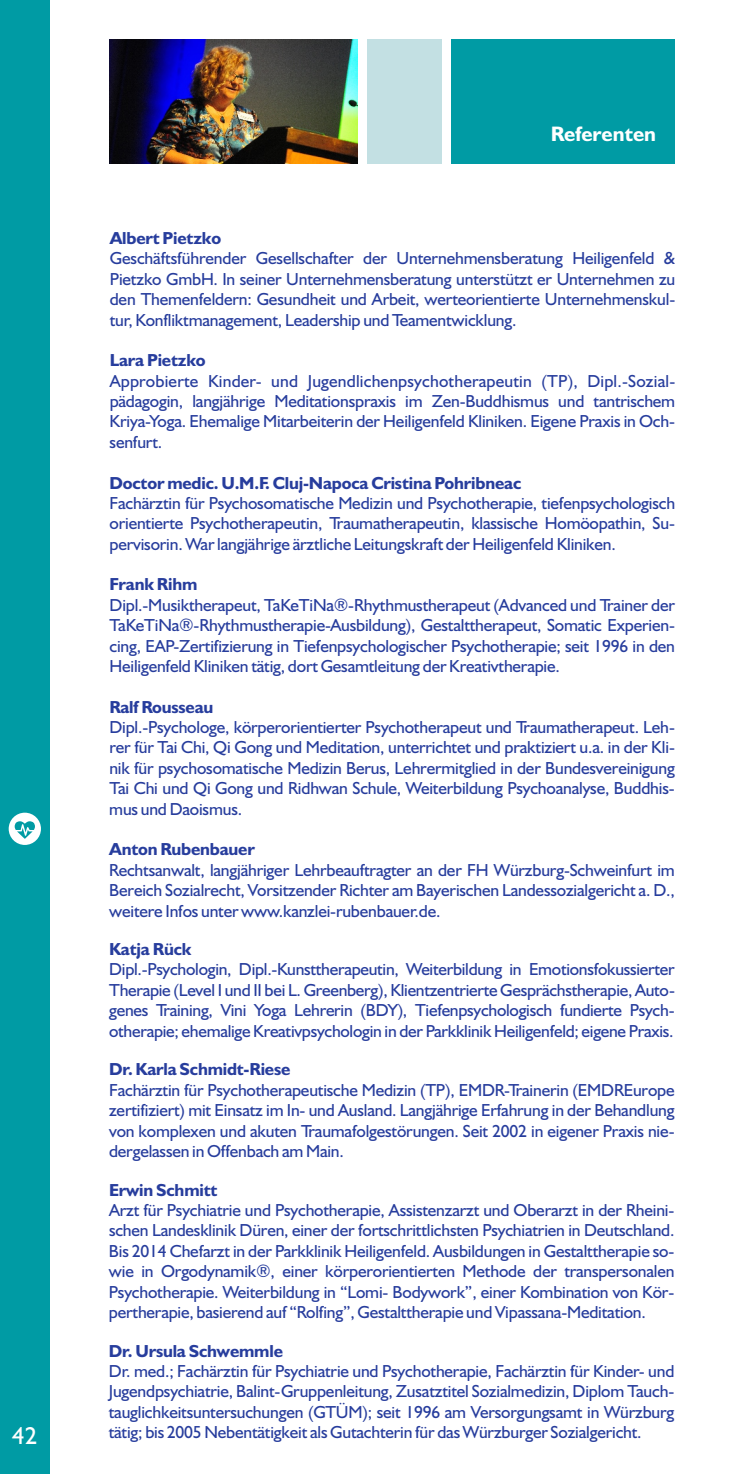
<style>
.page{position:relative;width:735px;height:1474px;background:#fff}
.page>*{position:absolute;margin:0;border:0;box-sizing:border-box;transform-origin:0 0}
.t1{font:24.5px "Humanist 521 BT";color:#fff}
.t2{font:700 21px "Humanist 521 BT";color:#fff}
.t3{font:17.5px/20.5px "Humanist 521 BT";letter-spacing:-.01em;color:#273d9d;text-align:justify}
.t4{font:700 17.5px "Humanist 521 BT";letter-spacing:-.01em;color:#273d9d}
</style>
<div class="page">
<div style="left:451px;top:40px;width:223px;height:124px;background:#009ba4"></div>
<div style="left:367px;top:40px;width:74px;height:124px;background:#c3e0e3"></div>
<img style="left:110px;top:40px;width:247px;height:124px">
<div style="left:0;top:0;width:49px;height:1473px;background:#009ba4"></div>
<div style="left:9px;top:812px;width:32px;height:33px;background:#fff;border-radius:50%"></div>
<svg style="left:15px;top:821px;width:20px;height:17px"></svg>
<h1 class="t1" style="left:12px;top:1425px;width:26px">42</h1>
<p class="t2" style="left:550px;top:125px;width:107px">Referenten</p>
<p class="t4" style="left:110px;top:231px;width:113px">Albert Pietzko</p>
<p class="t3" style="left:110px;top:249px;width:566px">Geschäftsführender Gesellschafter der Unternehmensberatung Heiligenfeld &amp; Pietzko GmbH. In seiner Unternehmensberatung unterstützt er Unternehmen zu den Themenfeldern: Gesundheit und Arbeit, werteorientierte Unternehmenskul&shy;tur, Konfliktmanagement, Leadership und Teamentwicklung.</p>
<p class="t4" style="left:110px;top:353px;width:97px">Lara Pietzko</p>
<p class="t3" style="left:110px;top:372px;width:566px">Approbierte Kinder- und Jugendlichenpsychotherapeutin (TP), Dipl.-Sozial&shy;pädagogin, langjährige Meditationspraxis im Zen-Buddhismus und tantrischem Kriya-Yoga. Ehemalige Mitarbeiterin der Heiligenfeld Kliniken. Eigene Praxis in Och&shy;senfurt.</p>
<p class="t4" style="left:110px;top:475px;width:413px">Doctor medic. U.M.F. Cluj-Napoca Cristina Pohribneac</p>
<p class="t3" style="left:109px;top:494px;width:566px">Fachärztin für Psychosomatische Medizin und Psychotherapie, tiefenpsychologisch orientierte Psychotherapeutin, Traumatherapeutin, klassische Homöopathin, Su&shy;pervisorin. War langjährige ärztliche Leitungskraft der Heiligenfeld Kliniken.</p>
<p class="t4" style="left:109px;top:577px;width:89px">Frank Rihm</p>
<p class="t3" style="left:109px;top:596px;width:566px">Dipl.-Musiktherapeut, TaKeTiNa®-Rhythmustherapeut (Advanced und Trainer der TaKeTiNa®-Rhythmustherapie-Ausbildung), Gestalttherapeut, Somatic Experien&shy;cing, EAP-Zertifizierung in Tiefenpsychologischer Psychotherapie; seit 1996 in den Heiligenfeld Kliniken tätig, dort Gesamtleitung der Kreativtherapie.</p>
<p class="t4" style="left:109px;top:699px;width:105px">Ralf Rousseau</p>
<p class="t3" style="left:109px;top:718px;width:567px">Dipl.-Psychologe, körperorientierter Psychotherapeut und Traumatherapeut. Leh&shy;rer für Tai Chi, Qi Gong und Meditation, unterrichtet und praktiziert u.a. in der Kli&shy;nik für psychosomatische Medizin Berus, Lehrermitglied in der Bundesvereinigung Tai Chi und Qi Gong und Ridhwan Schule, Weiterbildung Psychoanalyse, Buddhis&shy;mus und Daoismus.</p>
<p class="t4" style="left:109px;top:842px;width:147px">Anton Rubenbauer</p>
<p class="t3" style="left:109px;top:860px;width:566px">Rechtsanwalt, langjähriger Lehrbeauftragter an der FH Würzburg-Schweinfurt im Bereich Sozialrecht, Vorsitzender Richter am Bayerischen Landessozialgericht a. D., weitere Infos unter www.kanzlei-rubenbauer.de.</p>
<p class="t4" style="left:109px;top:941px;width:84px">Katja Rück</p>
<p class="t3" style="left:109px;top:960px;width:567px">Dipl.-Psychologin, Dipl.-Kunsttherapeutin, Weiterbildung in Emotionsfokussierter Therapie (Level I und II bei L. Greenberg), Klientzentrierte Gesprächstherapie, Auto&shy;genes Training, Vini Yoga Lehrerin (BDY), Tiefenpsychologisch fundierte Psych&shy;otherapie; ehemalige Kreativpsychologin in der Parkklinik Heiligenfeld; eigene Praxis.</p>
<p class="t4" style="left:109px;top:1062px;width:183px">Dr. Karla Schmidt-Riese</p>
<p class="t3" style="left:109px;top:1080px;width:567px">Fachärztin für Psychotherapeutische Medizin (TP), EMDR-Trainerin (EMDREurope zertifiziert) mit Einsatz im In- und Ausland. Langjährige Erfahrung in der Behandlung von komplexen und akuten Traumafolgestörungen. Seit 2002 in eigener Praxis nie&shy;dergelassen in Offenbach am Main.</p>
<p class="t4" style="left:109px;top:1182px;width:110px">Erwin Schmitt</p>
<p class="t3" style="left:109px;top:1200px;width:567px">Arzt für Psychiatrie und Psychotherapie, Assistenzarzt und Oberarzt in der Rheini&shy;schen Landesklinik Düren, einer der fortschrittlichsten Psychiatrien in Deutschland.<br>Bis 2014 Chefarzt in der Parkklinik Heiligenfeld. Ausbildungen in Gestalttherapie so&shy;wie in Orgodynamik®, einer körperorientierten Methode der transpersonalen Psychotherapie. Weiterbildung in “Lomi- Bodywork”, einer Kombination von Kör&shy;pertherapie, basierend auf “Rolfing”, Gestalttherapie und Vipassana-Meditation.</p>
<p class="t4" style="left:109px;top:1343px;width:175px">Dr. Ursula Schwemmle</p>
<p class="t3" style="left:109px;top:1362px;width:566px">Dr. med.; Fachärztin für Psychiatrie und Psychotherapie, Fachärztin für Kinder- und Jugendpsychiatrie, Balint-Gruppenleitung, Zusatztitel Sozialmedizin, Diplom Tauch&shy;tauglichkeitsuntersuchungen (GTÜM); seit 1996 am Versorgungsamt in Würzburg tätig; bis 2005 Nebentätigkeit als Gutachterin für das Würzburger Sozialgericht.</p>
</div>
